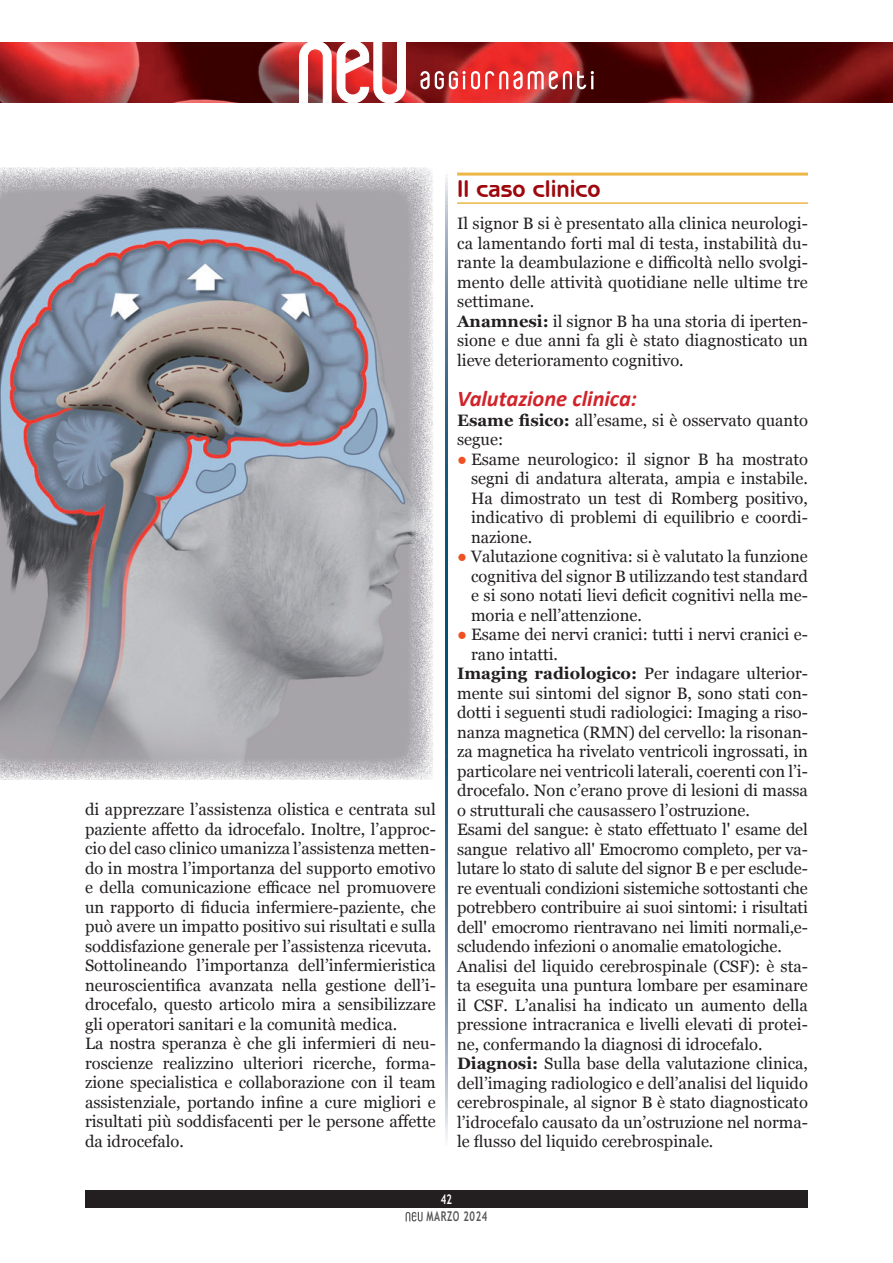
<style>
.page{position:relative;width:893px;height:1263px;background:#fff}
.page>*{position:absolute;margin:0;border:0;box-sizing:border-box;transform-origin:0 0}
.t1{font:700 24px "Benguiat Gothic IT Cby BT";color:#9d070d}
.t2{font:italic 700 22.5px "Calibri";letter-spacing:-.005em;color:#d1232a}
.t3{font:16.5px/19.5px "Georgia";color:#231f20}
.t4{font:700 13.5px "Trebuchet MS";letter-spacing:.06em;color:#57585a;scale:.7 1}
.t5{font:700 13.5px "Trebuchet MS";color:#fff;scale:.7 1}
.s1{font-weight:700}
.s2{color:#f05022}
</style>
<div class="page">
<img style="left:0;top:43px;width:893px;height:59px">
<svg style="left:420px;top:71px;width:174px;height:18px"></svg>
<svg style="left:299px;top:42px;width:107px;height:61px"></svg>
<div style="left:85px;top:1191px;width:723px;height:17px;background:#231f20"></div>
<svg style="left:406px;top:1212px;width:17px;height:9px"></svg>
<hr style="left:457px;top:173px;width:351px;height:3px;background:#ecb746">
<hr style="left:457px;top:202px;width:351px;height:2px;background:#ecb746">
<img style="left:0;top:168px;width:433px;height:612px">
<p class="t3" style="left:85px;top:799px;width:352px">di apprezzare l’assistenza olistica e centrata sul paziente affetto da idrocefalo. Inoltre, l’approc&shy;cio del caso clinico umanizza l’assistenza metten&shy;do in mostra l’importanza del supporto emotivo e della comunicazione efficace nel promuovere un rapporto di fiducia infermiere-paziente, che può avere un impatto positivo sui risultati e sulla soddisfazione generale per l’assistenza ricevuta.<br>Sottolineando l’importanza dell’infermieristica neuroscientifica avanzata nella gestione dell’i&shy;drocefalo, questo articolo mira a sensibilizzare gli operatori sanitari e la comunità medica.<br>La nostra speranza è che gli infermieri di neu&shy;roscienze realizzino ulteriori ricerche, forma&shy;zione specialistica e collaborazione con il team assistenziale, portando infine a cure migliori e risultati più soddisfacenti per le persone affette da idrocefalo.</p>
<h1 class="t1" style="left:457px;top:174px;width:145px">Il caso clinico</h1>
<p class="t3" style="left:457px;top:213px;width:352px">Il signor B si è presentato alla clinica neurologi&shy;ca lamentando forti mal di testa, instabilità du&shy;rante la deambulazione e difficoltà nello svolgi&shy;mento delle attività quotidiane nelle ultime tre settimane.<br><span class="s1">Anamnesi:</span> il signor B ha una storia di iperten&shy;sione e due anni fa gli è stato diagnosticato un lieve deterioramento cognitivo.</p>
<h2 class="t2" style="left:457px;top:385px;width:181px">Valutazione clinica:</h2>
<p class="t3" style="left:457px;top:409px;width:352px"><span class="s1">Esame fisico:</span> all’esame, si è osservato quanto segue:</p>
<p class="t3" style="left:471px;top:448px;width:338px;text-align:justify;text-indent:-14px"><span class="s2">●</span> Esame neurologico: il signor B ha mostrato segni di andatura alterata, ampia e instabile.<br>Ha dimostrato un test di Romberg positivo, indicativo di problemi di equilibrio e coordi&shy;nazione.</p>
<p class="t3" style="left:471px;top:546px;width:338px;text-align:justify;text-indent:-14px"><span class="s2">●</span> Valutazione cognitiva: si è valutato la funzione cognitiva del signor B utilizzando test standard e si sono notati lievi deficit cognitivi nella me&shy;moria e nell’attenzione.</p>
<p class="t3" style="left:457px;top:624px;width:352px"><span class="s2">●</span> Esame dei nervi cranici: tutti i nervi cranici e-</p>
<p class="t3" style="left:471px;top:643px;width:88px">rano intatti.</p>
<p class="t3" style="left:457px;top:663px;width:352px"><span class="s1">Imaging radiologico:</span> Per indagare ulterior-</p>
<p class="t3" style="left:457px;top:682px;width:352px">mente sui sintomi del signor B, sono stati con-</p>
<p class="t3" style="left:457px;top:702px;width:352px">dotti i seguenti studi radiologici: Imaging a riso-</p>
<p class="t3" style="left:457px;top:722px;width:352px">nanza magnetica (RMN) del cervello: la risonan-</p>
<p class="t3" style="left:457px;top:741px;width:352px">za magnetica ha rivelato ventricoli ingrossati, in</p>
<p class="t3" style="left:457px;top:761px;width:352px">particolare nei ventricoli laterali, coerenti con l’i-</p>
<p class="t3" style="left:457px;top:780px;width:352px">drocefalo. Non c’erano prove di lesioni di massa</p>
<p class="t3" style="left:457px;top:800px;width:294px">o strutturali che causassero l’ostruzione.</p>
<p class="t3" style="left:457px;top:819px;width:352px">Esami del sangue: è stato effettuato l' esame del</p>
<p class="t3" style="left:457px;top:839px;width:352px">sangue relativo all' Emocromo completo, per va-</p>
<p class="t3" style="left:457px;top:858px;width:352px">lutare lo stato di salute del signor B e per esclude-</p>
<p class="t3" style="left:457px;top:878px;width:352px">re eventuali condizioni sistemiche sottostanti che</p>
<p class="t3" style="left:457px;top:897px;width:352px">potrebbero contribuire ai suoi sintomi: i risultati</p>
<p class="t3" style="left:457px;top:917px;width:352px">dell' emocromo rientravano nei limiti normali,e-</p>
<p class="t3" style="left:457px;top:936px;width:326px">scludendo infezioni o anomalie ematologiche.</p>
<p class="t3" style="left:457px;top:956px;width:352px">Analisi del liquido cerebrospinale (CSF): è sta-</p>
<p class="t3" style="left:457px;top:975px;width:352px">ta eseguita una puntura lombare per esaminare</p>
<p class="t3" style="left:457px;top:995px;width:352px">il CSF. L’analisi ha indicato un aumento della</p>
<p class="t3" style="left:457px;top:1014px;width:352px">pressione intracranica e livelli elevati di protei-</p>
<p class="t3" style="left:457px;top:1034px;width:307px">ne, confermando la diagnosi di idrocefalo.</p>
<p class="t3" style="left:457px;top:1053px;width:352px"><span class="s1">Diagnosi:</span> Sulla base della valutazione clinica,</p>
<p class="t3" style="left:457px;top:1073px;width:352px">dell’imaging radiologico e dell’analisi del liquido</p>
<p class="t3" style="left:457px;top:1092px;width:352px">cerebrospinale, al signor B è stato diagnosticato</p>
<p class="t3" style="left:457px;top:1112px;width:352px">l’idrocefalo causato da un’ostruzione nel norma-</p>
<p class="t3" style="left:457px;top:1131px;width:258px">le flusso del liquido cerebrospinale.</p>
<p class="t5" style="left:441px;top:1191px;width:17px">42</p>
<p class="t4" style="left:427px;top:1208px;width:88px">MARZO 2024</p>
</div>
